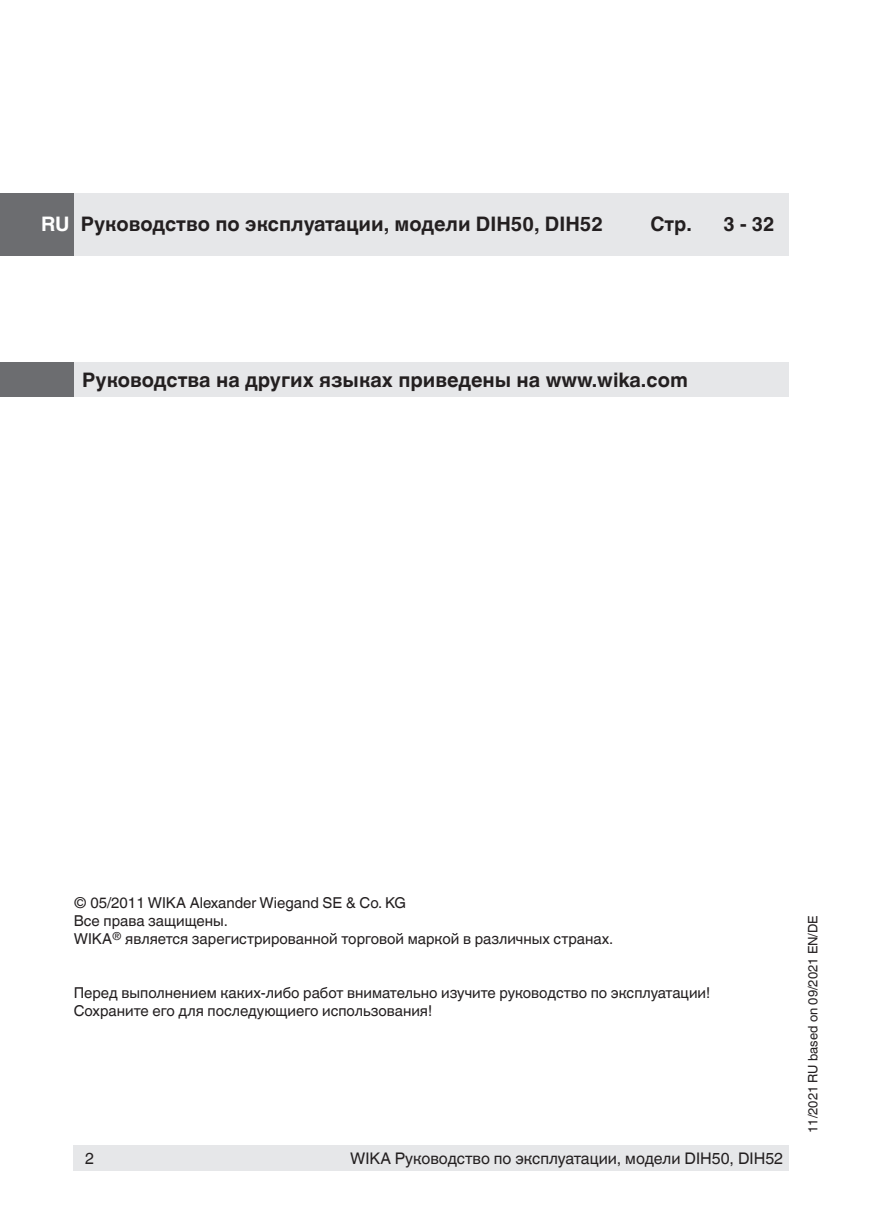
<style>
.page{position:relative;width:874px;height:1225px;background:#fff}
.page>*{position:absolute;margin:0;border:0;box-sizing:border-box;transform-origin:0 0}
.t1{font:700 20px "Helvetica World";color:#231f20}
.t2{font:700 20px "Helvetica World";color:#fff}
.t3{font:16px "Helvetica World";color:#231f20}
.t4{font:15px/18px "Helvetica World";color:#231f20}
.t5{font:13px "Helvetica World";color:#231f20}
</style>
<div class="page">
<div style="left:74px;top:193px;width:714px;height:62px;background:#e6e7e9"></div>
<div style="left:0;top:193px;width:74px;height:62px;background:#6c6d70"></div>
<div style="left:74px;top:1145px;width:714px;height:26px;background:#e6e7e9"></div>
<div style="left:74px;top:363px;width:714px;height:34px;background:#e6e7e9"></div>
<div style="left:0;top:363px;width:74px;height:34px;background:#6c6d70"></div>
<h1 class="t2" style="left:41px;top:213px;width:30px">RU</h1>
<h1 class="t1" style="left:81px;top:212px;width:523px">Руководство по эксплуатации, модели DIH50, DIH52</h1>
<h1 class="t1" style="left:650px;top:212px;width:43px">Стр.</h1>
<h1 class="t1" style="left:723px;top:212px;width:52px">3 - 32</h1>
<h1 class="t1" style="left:82px;top:368px;width:606px">Руководства на других языках приведены на www.wika.com</h1>
<p class="t4" style="left:74px;top:894px;width:541px">© 05/2011 WIKA Alexander Wiegand SE &amp; Co. KG<br>Все права защищены.<br>WIKA<sup>®</sup> является зарегистрированной торговой маркой в различных странах.</p>
<p class="t4" style="left:74px;top:984px;width:637px">Перед выполнением каких-либо работ внимательно изучите руководство по эксплуатации!<br>Сохраните его для последующиего использования!</p>
<p class="t3" style="left:85px;top:1149px;width:10px">2</p>
<p class="t3" style="left:350px;top:1149px;width:434px">WIKA Руководство по эксплуатации, модели DIH50, DIH52</p>
<p class="t5" style="left:805px;top:1132px;width:219px;rotate:-90deg">11/2021 RU based on 09/2021 EN/DE</p>
</div>
